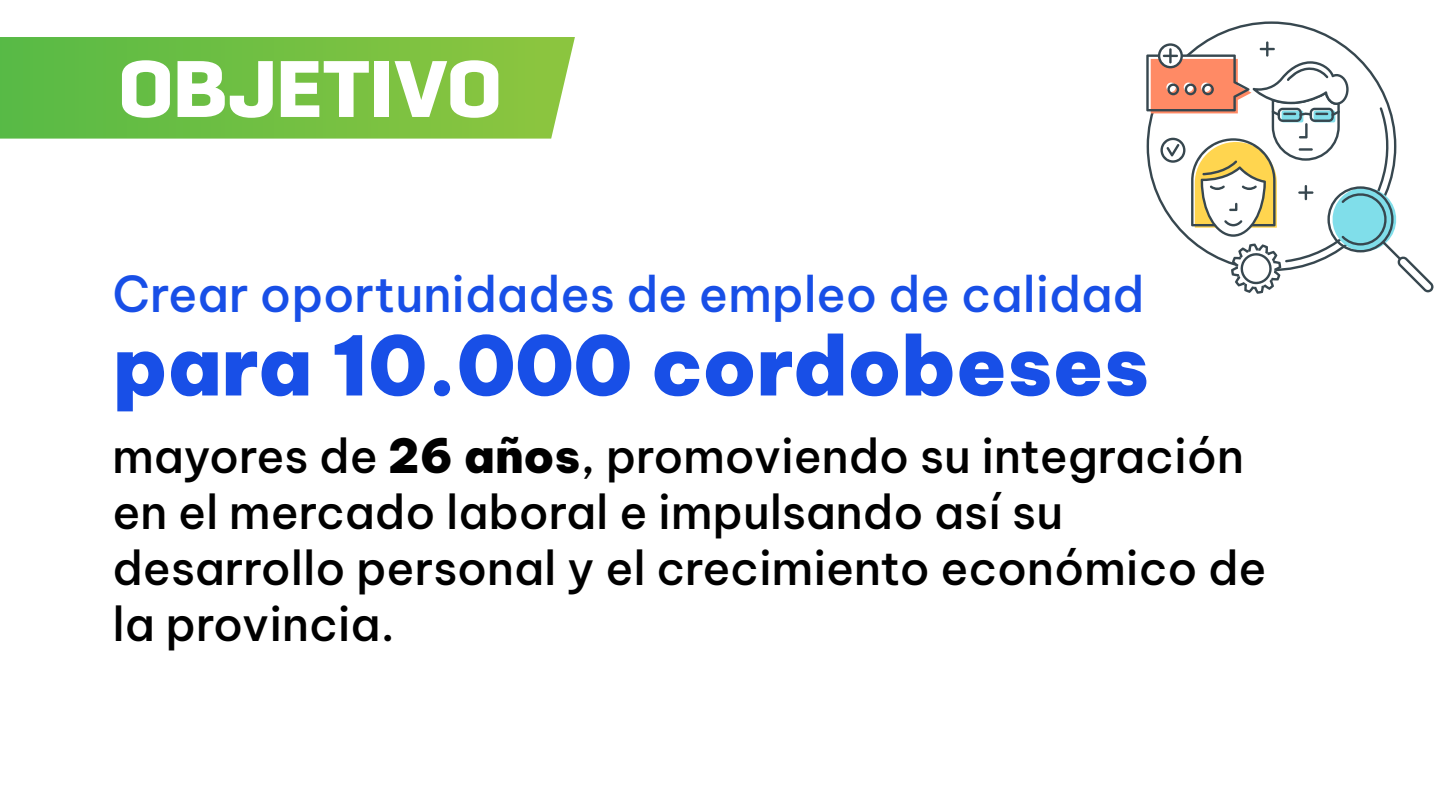
<style>
.page{position:relative;width:1440px;height:810px;background:#fff}
.page>*{position:absolute;margin:0;border:0;box-sizing:border-box;transform-origin:0 0}
.t1{font:700 expanded 82.2px "Geogrotesque Sharp";letter-spacing:-.005em;color:#fff}
.t2{font:900 81.53px "Be Vietnam Pro";color:#184fe7}
.t3{font:500 48.75px "Be Vietnam Pro";color:#184fe7}
.t4{font:500 46.5px/55.8px "Be Vietnam Pro";color:#000}
.s1{font-weight:900}
</style>
<div class="page">
<svg style="left:0;top:37px;width:575px;height:102px;background:#75c146"></svg>
<svg style="left:1204px;top:21px;width:135px;height:20px"></svg>
<svg style="left:1146px;top:41px;width:288px;height:253px"></svg>
<hr style="left:1169px;top:48px;width:3px;height:15px;background:#37474f">
<h1 class="t1" style="left:118px;top:38px;width:386px">OBJETIVO</h1>
<p class="t3" style="left:112px;top:253px;width:1034px">Crear oportunidades de empleo de calidad</p>
<h2 class="t2" style="left:112px;top:294px;width:1038px">para 10.000 cordobeses</h2>
<p class="t4" style="left:112px;top:424px;width:1156px">mayores de <span class="s1">26 años</span>, promoviendo su integración en el mercado laboral e impulsando así su desarrollo personal y el crecimiento económico de la provincia.</p>
</div>
